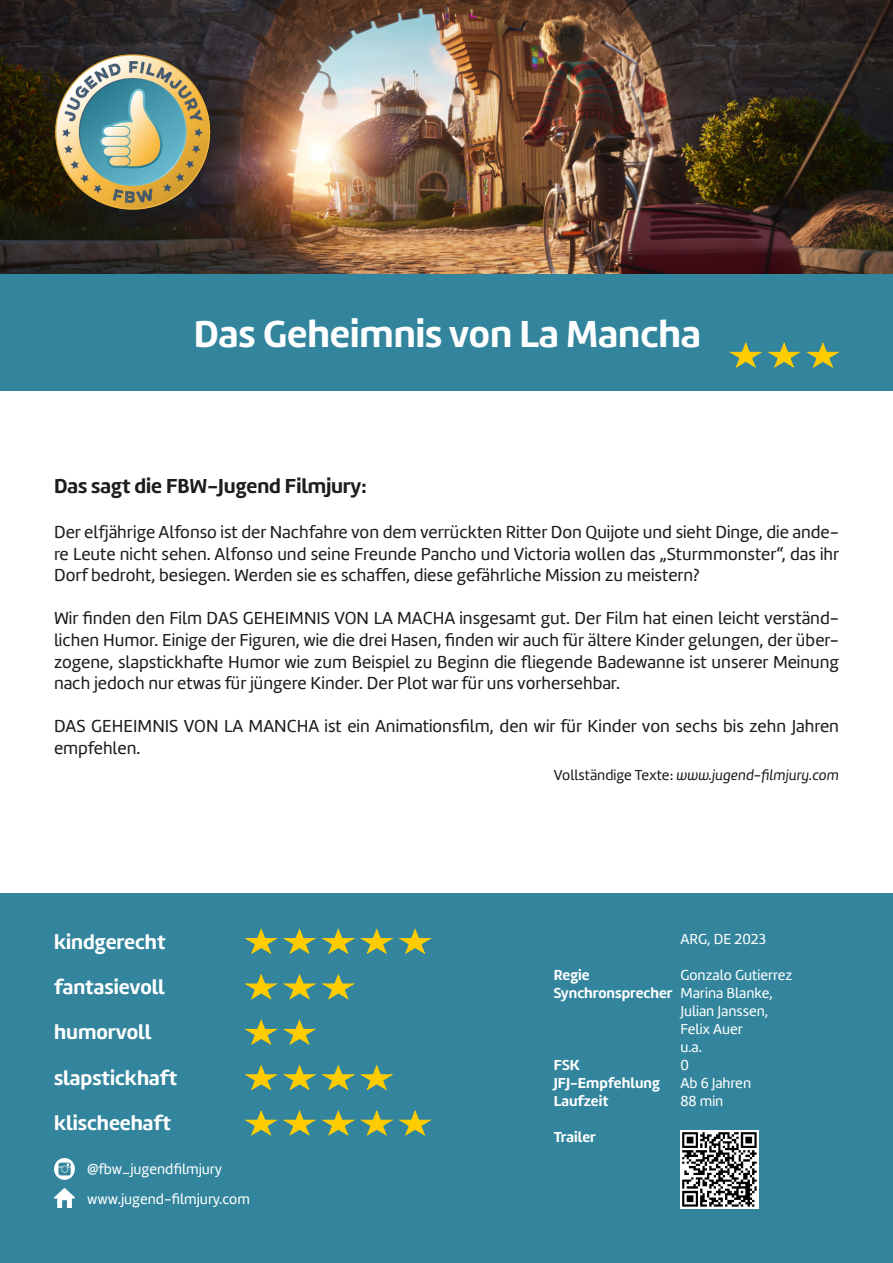
<style>
.page{position:relative;width:893px;height:1263px;background:#fff}
.page>*{position:absolute;margin:0;border:0;box-sizing:border-box;transform-origin:0 0}
.t1{font:39px "Amelia Basic Bold";color:#fff}
.t2{font:21px "Amelia Basic Bold";color:#fff}
.t3{font:21px "Amelia Basic Bold";color:#1d1d1b}
.t4{font:18px/21.6px "Amelia Basic";color:#1d1d1b;text-align:justify}
.t5{font:15px "Amelia Basic";color:#fff}
.t6{font:15px "Amelia Basic Bold";color:#fff}
.t7{font:15px "Amelia Basic Italic";color:#1d1d1b}
.s1{font-family:"Amelia Basic"}
</style>
<div class="page">
<img style="left:0;top:0;width:893px;height:274px">
<div style="left:0;top:274px;width:893px;height:117px;background:#32859d"></div>
<div style="left:0;top:893px;width:893px;height:370px;background:#32859d"></div>
<svg style="left:245px;top:974px;width:110px;height:26px"></svg>
<svg style="left:245px;top:1064px;width:149px;height:26px"></svg>
<svg style="left:245px;top:928px;width:187px;height:26px"></svg>
<svg style="left:245px;top:1019px;width:71px;height:26px"></svg>
<svg style="left:245px;top:1110px;width:187px;height:26px"></svg>
<img style="left:680px;top:1130px;width:79px;height:79px">
<div style="left:27px;top:26px;width:228px;height:229px;background:#1d1d1b;opacity:.52"></div>
<img style="left:45px;top:46px;width:174px;height:173px">
<svg style="left:729px;top:342px;width:110px;height:26px"></svg>
<img style="left:54px;top:1159px;width:20px;height:20px">
<img style="left:54px;top:1189px;width:20px;height:18px">
<p class="t1" style="left:194px;top:311px;width:509px">Das Geheimnis von La Mancha</p>
<p class="t3" style="left:54px;top:474px;width:314px">Das sagt die FBW-Jugend Filmjury:</p>
<p class="t4" style="left:54px;top:521px;width:787px">Der elfjährige Alfonso ist der Nachfahre von dem verrückten Ritter Don Quijote und sieht Dinge, die ande&shy;re Leute nicht sehen. Alfonso und seine Freunde Pancho und Victoria wollen das „Sturmmonster“, das ihr Dorf bedroht, besiegen. Werden sie es schaffen, diese gefährliche Mission zu meistern?</p>
<p class="t4" style="left:54px;top:608px;width:786px">Wir finden den Film DAS GEHEIMNIS VON LA MACHA insgesamt gut. Der Film hat einen leicht verständ&shy;lichen Humor. Einige der Figuren, wie die drei Hasen, finden wir auch für ältere Kinder gelungen, der über&shy;zogene, slapstickhafte Humor wie zum Beispiel zu Beginn die fliegende Badewanne ist unserer Meinung nach jedoch nur etwas für jüngere Kinder. Der Plot war für uns vorhersehbar.</p>
<p class="t4" style="left:54px;top:716px;width:786px">DAS GEHEIMNIS VON LA MANCHA ist ein Animationsfilm, den wir für Kinder von sechs bis zehn Jahren empfehlen.</p>
<p class="t7" style="left:554px;top:766px;width:287px"><span class="s1">Vollständige Texte:</span> www.jugend-filmjury.com</p>
<p class="t2" style="left:54px;top:929px;width:113px">kindgerecht</p>
<p class="t2" style="left:54px;top:974px;width:112px">fantasievoll</p>
<p class="t2" style="left:54px;top:1020px;width:99px">humorvoll</p>
<p class="t2" style="left:54px;top:1065px;width:125px">slapstickhaft</p>
<p class="t2" style="left:54px;top:1111px;width:118px">klischeehaft</p>
<p class="t5" style="left:87px;top:1160px;width:136px">@fbw_jugendfilmjury</p>
<p class="t5" style="left:87px;top:1190px;width:164px">www.jugend-filmjury.com</p>
<p class="t5" style="left:680px;top:930px;width:87px">ARG, DE 2023</p>
<p class="t5" style="left:680px;top:966px;width:114px">Gonzalo Gutierrez</p>
<p class="t5" style="left:680px;top:984px;width:94px">Marina Blanke,</p>
<p class="t5" style="left:680px;top:1002px;width:89px">Julian Janssen,</p>
<p class="t5" style="left:680px;top:1020px;width:64px">Felix Auer</p>
<p class="t5" style="left:680px;top:1038px;width:23px">u.a.</p>
<p class="t5" style="left:680px;top:1056px;width:10px">0</p>
<p class="t5" style="left:680px;top:1074px;width:72px">Ab 6 Jahren</p>
<p class="t5" style="left:680px;top:1092px;width:44px">88 min</p>
<p class="t6" style="left:554px;top:966px;width:37px">Regie</p>
<p class="t6" style="left:554px;top:984px;width:120px">Synchronsprecher</p>
<p class="t6" style="left:554px;top:1056px;width:27px">FSK</p>
<p class="t6" style="left:554px;top:1074px;width:107px">JFJ-Empfehlung</p>
<p class="t6" style="left:554px;top:1092px;width:56px">Laufzeit</p>
<p class="t6" style="left:554px;top:1128px;width:44px">Trailer</p>
</div>
